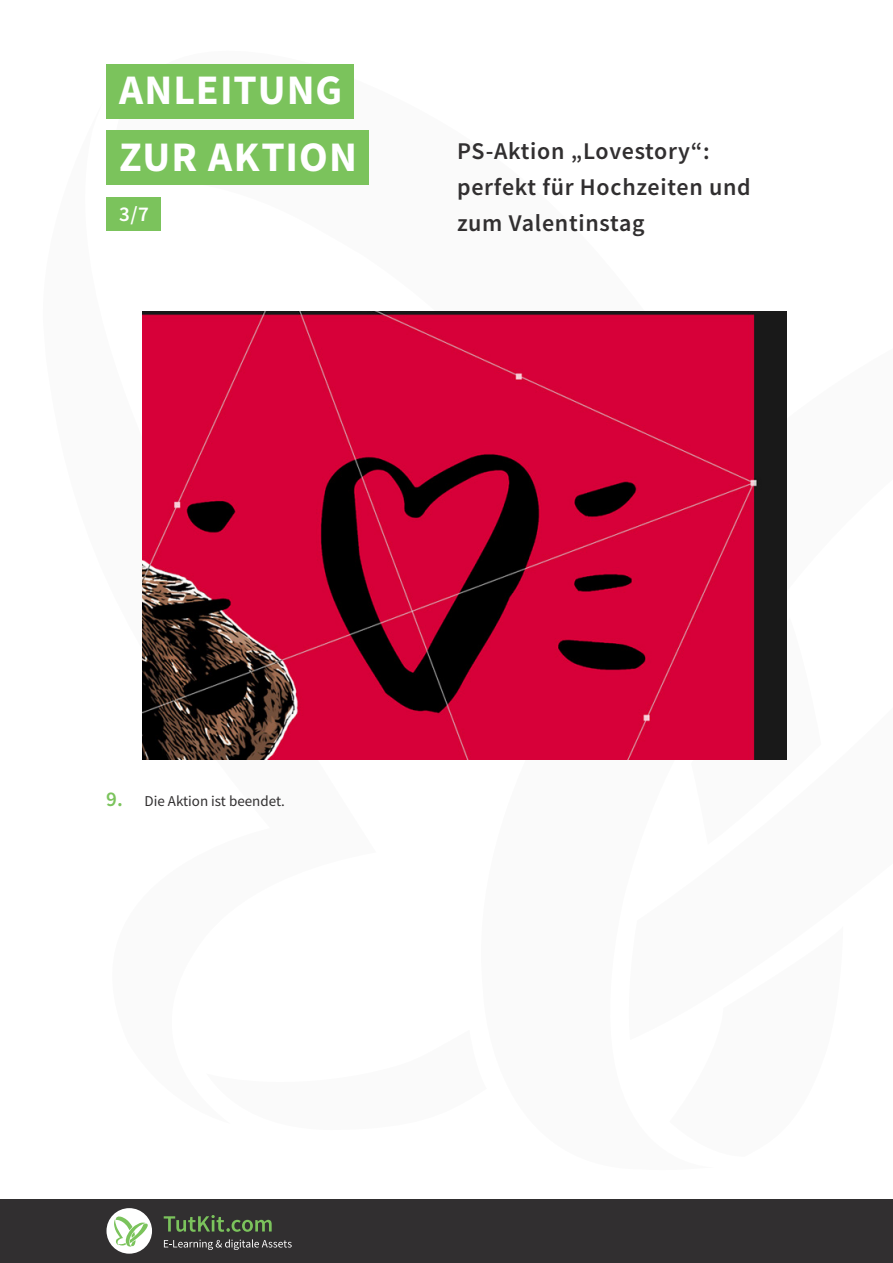
<style>
.page{position:relative;width:893px;height:1263px;background:#fff}
.page>*{position:absolute;margin:0;border:0;box-sizing:border-box;transform-origin:0 0}
.t1{font:700 42px/66.8px "Source Sans Pro";letter-spacing:.025em;color:#fff}
.t2{font:600 24px/36px "Source Sans Pro";letter-spacing:.03em;color:#312f30}
.t3{font:600 21px "Source Sans Pro";color:#fff}
.t4{font:15px "Source Sans Pro";color:#312f30}
.s1{font-weight:600;font-size:21px;color:#7bc35c}
</style>
<div class="page">
<div style="left:106px;top:64px;width:248px;height:55px;background:#7bc35c"></div>
<div style="left:106px;top:131px;width:262px;height:54px;background:#7bc35c"></div>
<div style="left:106px;top:197px;width:55px;height:34px;background:#7bc35c"></div>
<div style="left:0;top:1199px;width:893px;height:64px;background:#312f30"></div>
<div style="left:106px;top:1208px;width:46px;height:46px;background:#fff;border-radius:50%"></div>
<svg style="left:114px;top:1216px;width:35px;height:30px"></svg>
<svg style="left:164px;top:1239px;width:128px;height:11px"></svg>
<svg style="left:164px;top:1215px;width:108px;height:17px"></svg>
<img style="left:142px;top:312px;width:645px;height:448px">
<h1 class="t1" style="left:119px;top:56px;width:239px">ANLEITUNG<br>ZUR AKTION</h1>
<p class="t3" style="left:119px;top:201px;width:32px">3/7</p>
<p class="t2" style="left:457px;top:133px;width:295px">PS-Aktion „Lovestory“: perfekt für Hochzeiten und zum Valentinstag</p>
<p class="t4" style="left:106px;top:792px;width:180px"><span class="s1">9.</span> Die Aktion ist beendet.</p>
</div>
